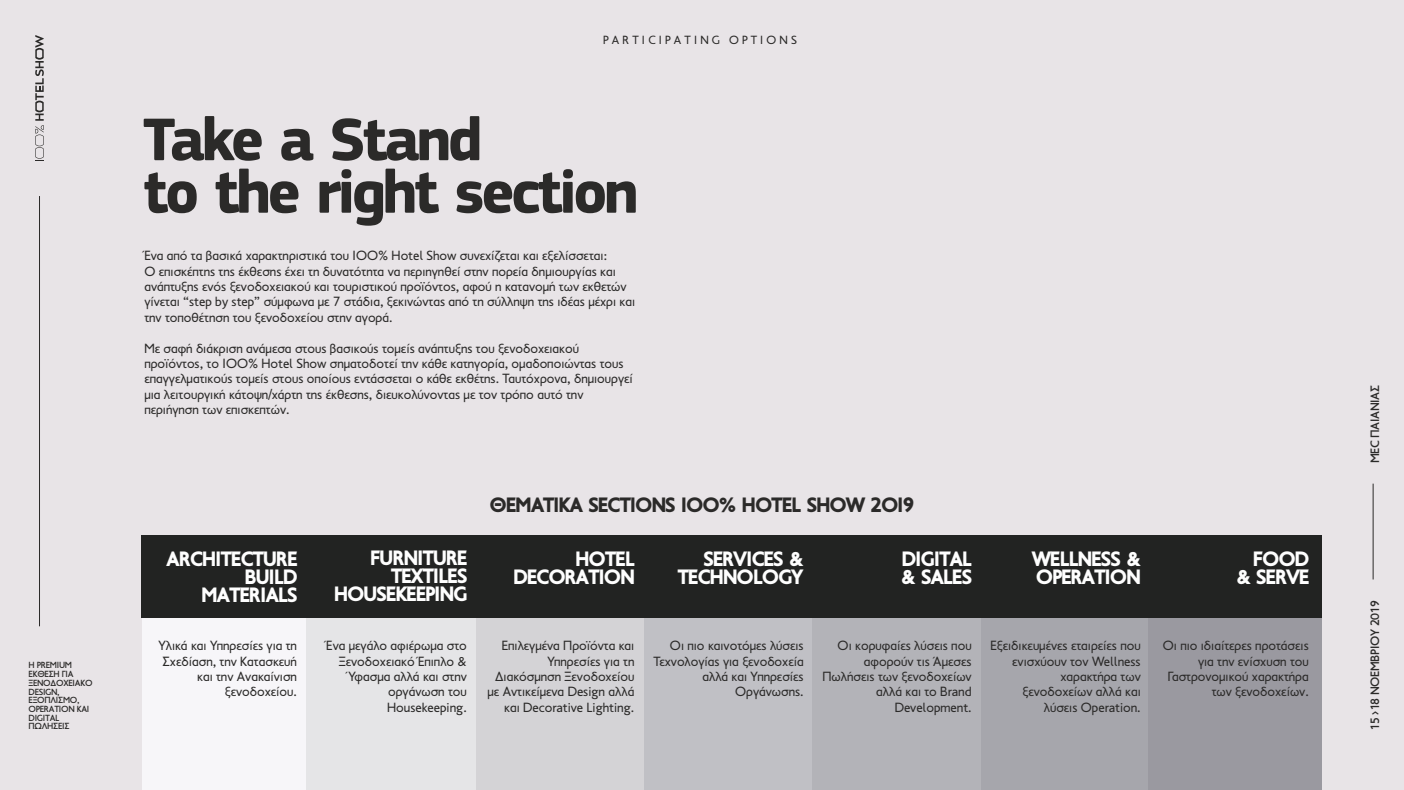
<style>
.page{position:relative;width:1404px;height:790px;background:#fff}
.page>*{position:absolute;margin:0;border:0;box-sizing:border-box;transform-origin:0 0}
.t1{font:700 62.4px/52.5px "PF Square Sans Pro";letter-spacing:-.055em;color:#2b2a29}
.t2{font:900 21px/18px "PF Transport";letter-spacing:-.06em;color:#fefefe;text-align:right}
.t3{font:900 21px "PF Transport";letter-spacing:-.06em;color:#2b2a29}
.t4{font:13.5px/15.5px "PF Transport";color:#2b2a29;text-align:right}
.t5{font:500 12.3px "PF Transport";letter-spacing:-.035em;color:#2b2a29}
.t6{font:12px "PF Transport";letter-spacing:.265em;color:#2b2a29}
.t7{font:500 9px/8.7px "PF Transport";letter-spacing:-.035em;color:#2b2a29}
</style>
<div class="page">
<div style="left:0;top:0;width:1403px;height:789px;background:#e8e4e7"></div>
<div style="left:142px;top:616px;width:165px;height:173px;background:#f7f6f9"></div>
<div style="left:475px;top:616px;width:169px;height:173px;background:#d4d3d6"></div>
<div style="left:644px;top:616px;width:172px;height:173px;background:#c0c0c5"></div>
<div style="left:812px;top:616px;width:169px;height:173px;background:#b3b3b8"></div>
<div style="left:981px;top:616px;width:175px;height:173px;background:#a6a6ac"></div>
<div style="left:1148px;top:616px;width:173px;height:173px;background:#9a99a0"></div>
<svg style="left:35px;top:35px;width:9px;height:126px"></svg>
<hr style="left:39px;top:196px;width:1px;height:430px;background:#2b2a29">
<hr style="left:1372px;top:483px;width:1px;height:96px;background:#2b2a29">
<div style="left:305px;top:618px;width:170px;height:171px;background:#e5e5e7"></div>
<div style="left:142px;top:535px;width:1179px;height:83px;background:#222322"></div>
<p class="t7" style="left:29px;top:661px;width:65px">Η PREMIUM<br>ΕΚΘΕΣΗ ΓΙΑ<br>ΞΕΝΟΔΟΧΕΙΑΚΟ<br>DESIGN,<br>ΕΞΟΠΛΙΣΜΟ,<br>OPERATION ΚΑΙ<br>DIGITAL<br>ΠΩΛΗΣΕΙΣ</p>
<p class="t6" style="left:603px;top:35px;width:195px">PARTICIPATING OPTIONS</p>
<h1 class="t1" style="left:143px;top:118px;width:497px">Take a Stand<br>to the right section</h1>
<p class="t4" style="left:144px;top:249px;width:492px;text-align:left">Ένα από τα βασικά χαρακτηριστικά του IOO% Hotel Show συνεχίζεται και εξελίσσεται:<br>Ο επισκέπτης της έκθεσης έχει τη δυνατότητα να περιηγηθεί στην πορεία δηµιουργίας και ανάπτυξης ενός ξενοδοχειακού και τουριστικού προϊόντος, αφού η κατανοµή των εκθετών γίνεται “step by step” σύµφωνα µε 7 στάδια, ξεκινώντας από τη σύλληψη της ιδέας µέχρι και την τοποθέτηση του ξενοδοχείου στην αγορά.</p>
<p class="t4" style="left:144px;top:341px;width:490px;text-align:left">Με σαφή διάκριση ανάµεσα στους βασικούς τοµείς ανάπτυξης του ξενοδοχειακού προϊόντος, το IOO% Hotel Show σηµατοδοτεί την κάθε κατηγορία, οµαδοποιώντας τους επαγγελµατικούς τοµείς στους οποίους εντάσσεται ο κάθε εκθέτης. Ταυτόχρονα, δηµιουργεί µια λειτουργική κάτοψη/χάρτη της έκθεσης, διευκολύνοντας µε τον τρόπο αυτό την περιήγηση των επισκεπτών.</p>
<h2 class="t3" style="left:489px;top:496px;width:426px">ΘΕΜΑΤΙΚΑ SECTIONS ΙΟΟ% HOTEL SHOW 2ΟΙ9</h2>
<h2 class="t2" style="left:166px;top:551px;width:133px">ARCHITECTURE<br>BUILD<br>MATERIALS</h2>
<h2 class="t2" style="left:334px;top:551px;width:135px">FURNITURE<br>TEXTILES<br>HOUSEKEEPING</h2>
<h2 class="t2" style="left:513px;top:551px;width:123px">HOTEL<br>DECORATION</h2>
<h2 class="t2" style="left:677px;top:551px;width:128px">SERVICES &amp;<br>TECHNOLOGY</h2>
<h2 class="t2" style="left:900px;top:551px;width:73px;text-align:left">DIGITAL &amp; SALES</h2>
<h2 class="t2" style="left:1031px;top:551px;width:110px;text-align:left">WELLNESS &amp;<br>OPERATION</h2>
<h2 class="t2" style="left:1235px;top:551px;width:75px">FOOD &amp; SERVE</h2>
<p class="t4" style="left:158px;top:638px;width:140px">Υλικά και Υπηρεσίες για τη<br>Σχεδίαση, την Κατασκευή και την Ανακαίνιση ξενοδοχείου.</p>
<p class="t4" style="left:326px;top:638px;width:142px">Ένα µεγάλο αφιέρωµα στο<br>Ξενοδοχειακό Έπιπλο &amp;<br>Ύφασµα αλλά και στην οργάνωση του<br>Housekeeping.</p>
<p class="t4" style="left:487px;top:638px;width:148px">Επιλεγµένα Προϊόντα και<br>Υπηρεσίες για τη<br>Διακόσµηση Ξενοδοχείου µε Αντικείµενα Design αλλά και Decorative Lighting.</p>
<p class="t4" style="left:653px;top:638px;width:152px">Οι πιο καινοτόµες λύσεις<br>Τεχνολογίας για ξενοδοχεία αλλά και Υπηρεσίες<br>Οργάνωσης.</p>
<p class="t4" style="left:822px;top:638px;width:151px">Οι κορυφαίες λύσεις που αφορούν τις Άµεσες<br>Πωλήσεις των ξενοδοχείων αλλά και το Brand<br>Development.</p>
<p class="t4" style="left:990px;top:638px;width:152px">Εξειδικευµένες εταιρείες που ενισχύουν τον Wellness χαρακτήρα των ξενοδοχείων αλλά και λύσεις Operation.</p>
<p class="t4" style="left:1162px;top:638px;width:147px">Οι πιο ιδιαίτερες προτάσεις για την ενίσχυση του<br>Γαστρονοµικού χαρακτήρα των ξενοδοχείων.</p>
<p class="t5" style="left:1369px;top:463px;width:80px;rotate:-90deg">MEC ΠΑΙΑΝΙΑΣ</p>
<p class="t5" style="left:1369px;top:730px;width:132px;rotate:-90deg">15 &gt;18 ΝΟΕΜΒΡΙΟΥ 2019</p>
</div>
